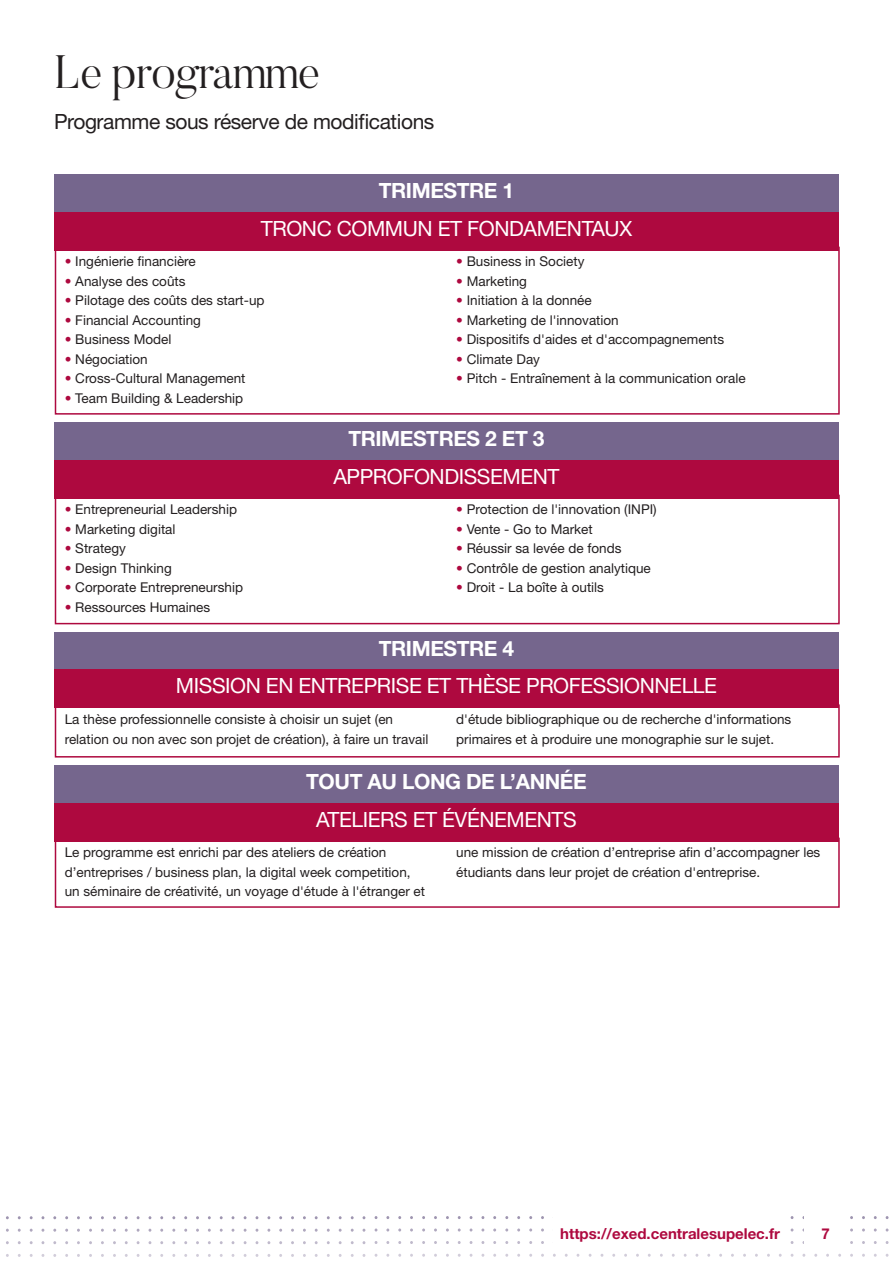
<style>
.page{position:relative;width:893px;height:1263px;background:#fff}
.page>*{position:absolute;margin:0;border:0;box-sizing:border-box;transform-origin:0 0}
.t1{font:300 46.5px "Butler";letter-spacing:-.02em;color:#231f20}
.t2{font:21px "Helvetica Neue LT Std";letter-spacing:-.02em;color:#fff}
.t3{font:700 21px "Helvetica Neue LT Std";letter-spacing:-.02em;color:#fff}
.t4{font:21px "Helvetica Neue LT Std";letter-spacing:-.02em;color:#231f20}
.t5{font:700 15px "Helvetica Neue LT Std";color:#ae093f}
.t6{font:13.5px/19.5px "Helvetica Neue LT Std";color:#231f20}
.s1{color:#ae093f}
</style>
<div class="page">
<div style="left:54px;top:174px;width:785px;height:38px;background:#75668d"></div>
<div style="left:54px;top:212px;width:785px;height:38px;background:#ae093f"></div>
<div style="left:54px;top:765px;width:785px;height:38px;background:#75668d"></div>
<div style="left:54px;top:803px;width:785px;height:38px;background:#ae093f"></div>
<div style="left:54px;top:422px;width:785px;height:38px;background:#75668d"></div>
<div style="left:54px;top:460px;width:785px;height:38px;background:#ae093f"></div>
<div style="left:54px;top:632px;width:785px;height:38px;background:#75668d"></div>
<div style="left:54px;top:670px;width:785px;height:38px;background:#ae093f"></div>
<div style="left:55px;top:247px;width:785px;height:168px;border:2px solid #ae093f"></div>
<div style="left:55px;top:838px;width:785px;height:70px;border:2px solid #ae093f"></div>
<div style="left:55px;top:495px;width:785px;height:129px;border:2px solid #ae093f"></div>
<div style="left:55px;top:704px;width:785px;height:53px;border:2px solid #ae093f"></div>
<h1 class="t1" style="left:54px;top:43px;width:268px">Le programme</h1>
<h2 class="t4" style="left:54px;top:109px;width:382px">Programme sous réserve de modifications</h2>
<h2 class="t3" style="left:379px;top:177px;width:137px">TRIMESTRE 1</h2>
<h2 class="t2" style="left:261px;top:216px;width:373px">TRONC COMMUN ET FONDAMENTAUX</h2>
<p class="t6" style="left:65px;top:252px;width:133px"><span class="s1">•</span> Ingénierie financière</p>
<p class="t6" style="left:65px;top:271px;width:122px"><span class="s1">•</span> Analyse des coûts</p>
<p class="t6" style="left:65px;top:291px;width:201px"><span class="s1">•</span> Pilotage des coûts des start-up</p>
<p class="t6" style="left:65px;top:310px;width:138px"><span class="s1">•</span> Financial Accounting</p>
<p class="t6" style="left:65px;top:330px;width:108px"><span class="s1">•</span> Business Model</p>
<p class="t6" style="left:65px;top:349px;width:84px"><span class="s1">•</span> Négociation</p>
<p class="t6" style="left:65px;top:368px;width:182px"><span class="s1">•</span> Cross-Cultural Management</p>
<p class="t6" style="left:65px;top:388px;width:180px"><span class="s1">•</span> Team Building &amp; Leadership</p>
<p class="t6" style="left:65px;top:500px;width:174px"><span class="s1">•</span> Entrepreneurial Leadership</p>
<p class="t6" style="left:65px;top:519px;width:112px"><span class="s1">•</span> Marketing digital</p>
<p class="t6" style="left:65px;top:539px;width:63px"><span class="s1">•</span> Strategy</p>
<p class="t6" style="left:65px;top:558px;width:109px"><span class="s1">•</span> Design Thinking</p>
<p class="t6" style="left:65px;top:577px;width:180px"><span class="s1">•</span> Corporate Entrepreneurship</p>
<p class="t6" style="left:65px;top:597px;width:147px"><span class="s1">•</span> Ressources Humaines</p>
<p class="t6" style="left:456px;top:251px;width:130px"><span class="s1">•</span> Business in Society</p>
<p class="t6" style="left:456px;top:271px;width:72px"><span class="s1">•</span> Marketing</p>
<p class="t6" style="left:456px;top:290px;width:137px"><span class="s1">•</span> Initiation à la donnée</p>
<p class="t6" style="left:456px;top:310px;width:164px"><span class="s1">•</span> Marketing de l'innovation</p>
<p class="t6" style="left:456px;top:329px;width:269px"><span class="s1">•</span> Dispositifs d'aides et d'accompagnements</p>
<p class="t6" style="left:456px;top:349px;width:85px"><span class="s1">•</span> Climate Day</p>
<p class="t6" style="left:456px;top:368px;width:291px"><span class="s1">•</span> Pitch - Entraînement à la communication orale</p>
<h2 class="t3" style="left:348px;top:425px;width:198px">TRIMESTRES 2 ET 3</h2>
<h2 class="t2" style="left:333px;top:464px;width:228px">APPROFONDISSEMENT</h2>
<p class="t6" style="left:456px;top:499px;width:202px"><span class="s1">•</span> Protection de l'innovation (INPI)</p>
<p class="t6" style="left:456px;top:519px;width:138px"><span class="s1">•</span> Vente - Go to Market</p>
<p class="t6" style="left:456px;top:538px;width:167px"><span class="s1">•</span> Réussir sa levée de fonds</p>
<p class="t6" style="left:456px;top:558px;width:196px"><span class="s1">•</span> Contrôle de gestion analytique</p>
<p class="t6" style="left:456px;top:577px;width:149px"><span class="s1">•</span> Droit - La boîte à outils</p>
<h2 class="t3" style="left:379px;top:635px;width:137px">TRIMESTRE 4</h2>
<h2 class="t2" style="left:176px;top:673px;width:543px">MISSION EN ENTREPRISE ET THÈSE PROFESSIONNELLE</h2>
<p class="t6" style="left:65px;top:709px;width:365px">La thèse professionnelle consiste à choisir un sujet (en relation ou non avec son projet de création), à faire un travail</p>
<p class="t6" style="left:456px;top:709px;width:337px">d'étude bibliographique ou de recherche d'informations primaires et à produire une monographie sur le sujet.</p>
<h2 class="t3" style="left:306px;top:768px;width:282px">TOUT AU LONG DE L’ANNÉE</h2>
<h2 class="t2" style="left:316px;top:807px;width:262px">ATELIERS ET ÉVÉNEMENTS</h2>
<p class="t6" style="left:65px;top:842px;width:362px">Le programme est enrichi par des ateliers de création d’entreprises / business plan, la digital week competition, un séminaire de créativité, un voyage d'étude à l'étranger et</p>
<p class="t6" style="left:456px;top:842px;width:366px">une mission de création d’entreprise afin d’accompagner les étudiants dans leur projet de création d'entreprise.</p>
<p class="t5" style="left:560px;top:1224px;width:221px">https://exed.centralesupelec.fr</p>
<p class="t5" style="left:822px;top:1224px;width:10px">7</p>
</div>
